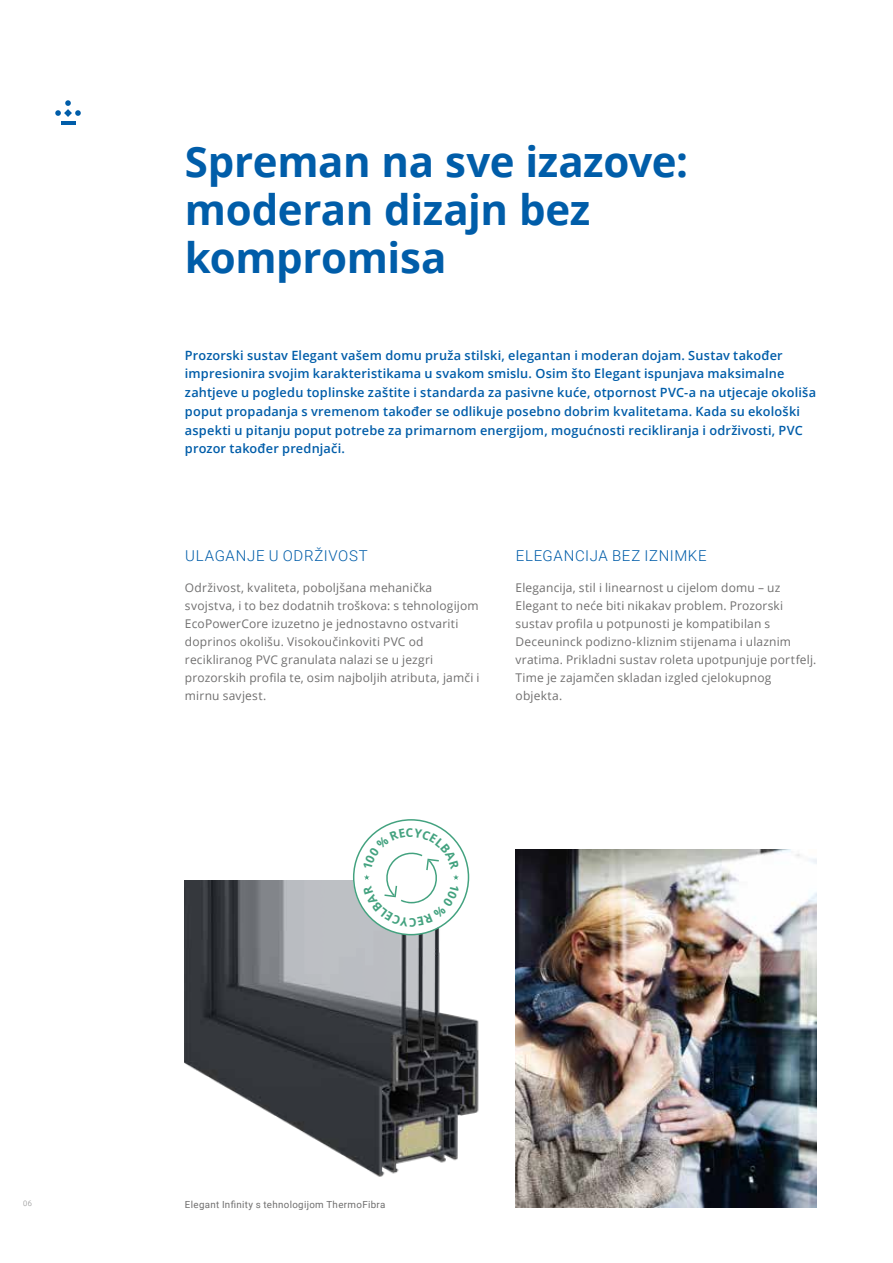
<style>
.page{position:relative;width:893px;height:1263px;background:#fff}
.page>*{position:absolute;margin:0;border:0;box-sizing:border-box;transform-origin:0 0}
.t1{font:700 42px/48px "Open Sans";letter-spacing:-.01em;color:#005da9}
.t2{font:300 15px "Roboto";letter-spacing:.045em;color:#005da9}
.t3{font:600 12.75px/18.8px "Open Sans";letter-spacing:.015em;color:#005da9}
.t4{font:12px/18px "Open Sans";letter-spacing:.015em;color:#706f6f}
.t5{font:9.75px "Roboto";letter-spacing:.035em;color:#706f6f}
.t6{font:300 7.5px "Roboto";color:#878787}
</style>
<div class="page">
<hr style="left:61px;top:121px;width:14px;height:3px;background:#005da9">
<svg style="left:55px;top:100px;width:26px;height:17px"></svg>
<img style="left:516px;top:849px;width:300px;height:359px">
<img style="left:185px;top:881px;width:294px;height:296px">
<svg style="left:353px;top:819px;width:116px;height:116px"></svg>
<h1 class="t1" style="left:185px;top:136px;width:505px">Spreman na sve izazove: moderan dizajn bez kompromisa</h1>
<p class="t3" style="left:185px;top:345px;width:633px">Prozorski sustav Elegant vašem domu pruža stilski, elegantan i moderan dojam. Sustav također impresionira svojim karakteristikama u svakom smislu. Osim što Elegant ispunjava maksimalne zahtjeve u pogledu toplinske zaštite i standarda za pasivne kuće, otpornost PVC-a na utjecaje okoliša poput propadanja s vremenom također se odlikuje posebno dobrim kvalitetama. Kada su ekološki aspekti u pitanju poput potrebe za primarnom energijom, mogućnosti recikliranja i održivosti, PVC prozor također prednjači.</p>
<p class="t2" style="left:185px;top:545px;width:184px">ULAGANJE U ODRŽIVOST</p>
<p class="t4" style="left:185px;top:579px;width:296px">Održivost, kvaliteta, poboljšana mehanička svojstva, i to bez dodatnih troškova: s tehnologijom EcoPowerCore izuzetno je jednostavno ostvariti doprinos okolišu. Visokoučinkoviti PVC od recikliranog PVC granulata nalazi se u jezgri prozorskih profila te, osim najboljih atributa, jamči i mirnu savjest.</p>
<p class="t2" style="left:516px;top:545px;width:192px">ELEGANCIJA BEZ IZNIMKE</p>
<p class="t4" style="left:516px;top:579px;width:302px">Elegancija, stil i linearnost u cijelom domu – uz Elegant to neće biti nikakav problem. Prozorski sustav profila u potpunosti je kompatibilan s Deceuninck podizno-kliznim stijenama i ulaznim vratima. Prikladni sustav roleta upotpunjuje portfelj.<br>Time je zajamčen skladan izgled cjelokupnog objekta.</p>
<p class="t6" style="left:23px;top:1198px;width:10px">06</p>
<p class="t5" style="left:185px;top:1197px;width:202px">Elegant Infinity s tehnologijom ThermoFibra</p>
</div>
